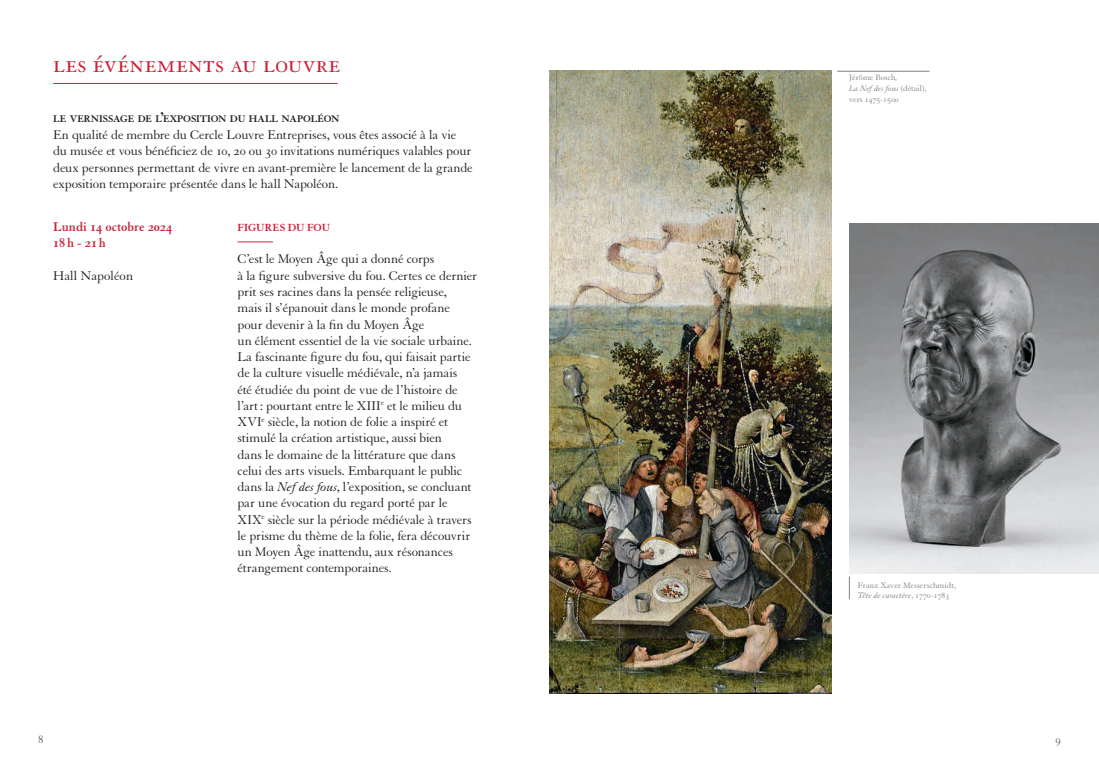
<style>
.page{position:relative;width:1099px;height:780px;background:#fff}
.page>*{position:absolute;margin:0;border:0;box-sizing:border-box;transform-origin:0 0}
.BULLET_niveau_1{font:27.5px "Granjon LT Std";color:#cc2239}
.t1{font:13.75px/16.2px "Granjon LT Std";letter-spacing:-.015em;color:#231f20}
.t2{font:700 13.75px/16.2px "Granjon LT Std";color:#cc2239}
.t3{font:11.88px "Granjon LT Std";color:#57585a}
.sous-titre_filet{font:700 11.25px "Granjon LT Std";letter-spacing:-.005em;color:#cc2239}
.t4{font:700 10.5px "Granjon LT Std";letter-spacing:-.005em;color:#231f20}
.t5{font:8.75px/10.6px "Granjon LT Std";color:#808285}
.s1{font-size:15px}
.s2{font-style:italic}
</style>
<div class="page">
<hr style="left:53px;top:83px;width:284px;height:1px;background:#cc2239">
<hr style="left:237px;top:241px;width:36px;height:1px;background:#cc2239">
<svg style="left:849px;top:576px;width:1px;height:23px"></svg>
<hr style="left:837px;top:71px;width:92px;height:1px;background:#808285">
<img style="left:849px;top:223px;width:249px;height:351px">
<img style="left:549px;top:71px;width:282px;height:622px">
<p class="BULLET_niveau_1" style="left:53px;top:49px;width:289px">les événements au louvre</p>
<p class="t4" style="left:53px;top:113px;width:288px">LE VERNISSAGE DE L<span class="s1">’</span>EXPOSITION DU HALL NAPOLÉON</p>
<p class="t1" style="left:53px;top:127px;width:421px">En qualité de membre du Cercle Louvre Entreprises, vous êtes associé à la vie du musée et vous bénéficiez de 10, 20 ou 30 invitations numériques valables pour deux personnes permettant de vivre en avant-première le lancement de la grande exposition temporaire présentée dans le hall Napoléon.</p>
<p class="t2" style="left:53px;top:218px;width:120px">Lundi 14 octobre 2024<br>18h - 21h</p>
<p class="t1" style="left:53px;top:267px;width:81px">Hall Napoléon</p>
<p class="sous-titre_filet" style="left:237px;top:221px;width:94px">FIGURES DU FOU</p>
<p class="t1" style="left:237px;top:251px;width:241px">C’est le Moyen Âge qui a donné corps<br>à la figure subversive du fou. Certes ce dernier prit ses racines dans la pensée religieuse,<br>mais il s’épanouit dans le monde profane pour devenir à la fin du Moyen Âge<br>un élément essentiel de la vie sociale urbaine.<br>La fascinante figure du fou, qui faisait partie de la culture visuelle médiévale, n’a jamais<br>été étudiée du point de vue de l’histoire de l’art: pourtant entre le XIII<sup>e</sup> et le milieu du XVI<sup>e</sup> siècle, la notion de folie a inspiré et stimulé la création artistique, aussi bien<br>dans le domaine de la littérature que dans celui des arts visuels. Embarquant le public dans la <span class="s2">Nef des fous</span>, l’exposition, se concluant par une évocation du regard porté par le XIX<sup>e</sup> siècle sur la période médiévale à travers le prisme du thème de la folie, fera découvrir un Moyen Âge inattendu, aux résonances étrangement contemporaines.</p>
<p class="t5" style="left:849px;top:73px;width:79px">Jérôme Bosch<span class="s2">,<br>La Nef des fous</span> (détail), vers 1475-1500</p>
<p class="t5" style="left:857px;top:579px;width:100px">Franz Xaver Messerschmidt,<br><span class="s2">Tête de caractère</span>, 1770-1783</p>
<p class="t3" style="left:38px;top:733px;width:7px">8</p>
<p class="t3" style="left:1055px;top:733px;width:7px">9</p>
</div>
